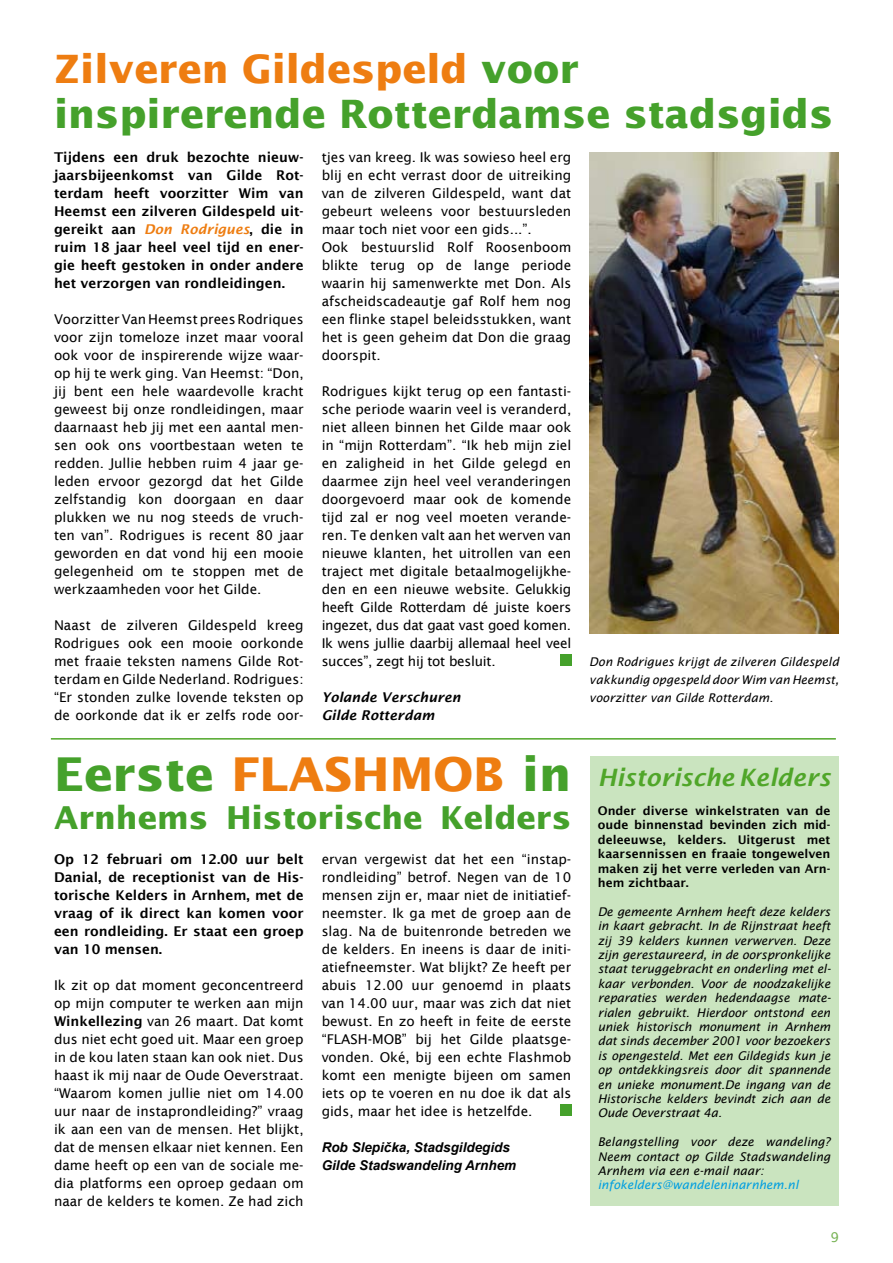
<style>
.page{position:relative;width:893px;height:1263px;background:#fff}
.page>*{position:absolute;margin:0;border:0;box-sizing:border-box;transform-origin:0 0}
.t1{font:700 46.5px "Lucida Sans";color:#45a12b}
.t2{font:700 39px/45px "Lucida Sans";color:#45a12b}
.t3{font:700 31.5px "Lucida Sans";color:#45a12b}
.t4{font:italic 600 24px "Lucida Sans";color:#50a629}
.t5{font:13.5px/18px "Lucida Sans";color:#000;text-align:justify}
.t6{font:600 13.5px/18px "Lucida Sans";color:#000;text-align:justify}
.t7{font:italic 700 13.5px/18px "Arial";color:#000}
.t8{font:italic 600 13.5px/18px "Lucida Sans";color:#000}
.t9{font:italic 12px/14.4px "Lucida Sans";color:#000;text-align:justify}
.t10{font:600 12px/14.4px "Lucida Sans";color:#000;text-align:justify}
.t11{font:italic 12px "Lucida Sans";color:#009ee0}
.s1{color:#ee7d11}
.s2{font-style:italic;color:#ee7d11}
.s3{font-weight:600}
</style>
<div class="page">
<div style="left:590px;top:756px;width:248px;height:449px;background:#cae4bf"></div>
<img style="left:589px;top:152px;width:250px;height:481px">
<hr style="left:51px;top:738px;width:785px;height:2px;background:#50a629">
<div style="left:560px;top:654px;width:11px;height:12px;background:#45a12b"></div>
<div style="left:560px;top:1104px;width:11px;height:12px;background:#45a12b"></div>
<h2 class="t2" style="left:54px;top:48px;width:781px"><span class="s1">Zilveren Gildespeld</span> voor inspirerende Rotterdamse stadsgids</h2>
<p class="t6" style="left:54px;top:148px;width:251px">Tijdens een druk bezochte nieuw&shy;jaarsbijeenkomst van Gilde Rot&shy;terdam heeft voorzitter Wim van Heemst een zilveren Gildespeld uit&shy;gereikt aan <span class="s2">Don Rodrigues</span>, die in ruim 18 jaar heel veel tijd en ener&shy;gie heeft gestoken in onder andere het verzorgen van rondleidingen.</p>
<p class="t5" style="left:54px;top:310px;width:251px">Voorzitter Van Heemst prees Rodriques voor zijn tomeloze inzet maar vooral ook voor de inspirerende wijze waar&shy;op hij te werk ging. Van Heemst: “Don, jij bent een hele waardevolle kracht geweest bij onze rondleidingen, maar daarnaast heb jij met een aantal men&shy;sen ook ons voortbestaan weten te redden. Jullie hebben ruim 4 jaar ge&shy;leden ervoor gezorgd dat het Gilde zelfstandig kon doorgaan en daar plukken we nu nog steeds de vruch&shy;ten van”. Rodrigues is recent 80 jaar geworden en dat vond hij een mooie gelegenheid om te stoppen met de werkzaamheden voor het Gilde.</p>
<p class="t5" style="left:54px;top:616px;width:251px">Naast de zilveren Gildespeld kreeg Rodrigues ook een mooie oorkonde met fraaie teksten namens Gilde Rot&shy;terdam en Gilde Nederland. Rodrigues: “Er stonden zulke lovende teksten op de oorkonde dat ik er zelfs rode oor-</p>
<p class="t5" style="left:322px;top:148px;width:251px;text-align:left">tjes van kreeg. Ik was sowieso heel erg blij en echt verrast door de uitreiking van de zilveren Gildespeld, want dat gebeurt weleens voor bestuursleden maar toch niet voor een gids...”.<br>Ook bestuurslid Rolf Roosenboom blikte terug op de lange periode waarin hij samenwerkte met Don. Als afscheidscadeautje gaf Rolf hem nog een flinke stapel beleidsstukken, want het is geen geheim dat Don die graag doorspit.</p>
<p class="t5" style="left:322px;top:382px;width:251px">Rodrigues kijkt terug op een fantasti&shy;sche periode waarin veel is veranderd, niet alleen binnen het Gilde maar ook in “mijn Rotterdam”. “Ik heb mijn ziel en zaligheid in het Gilde gelegd en daarmee zijn heel veel veranderingen doorgevoerd maar ook de komende tijd zal er nog veel moeten verande&shy;ren. Te denken valt aan het werven van nieuwe klanten, het uitrollen van een traject met digitale betaalmogelijkhe&shy;den en een nieuwe website. Gelukkig heeft Gilde Rotterdam dé juiste koers ingezet, dus dat gaat vast goed komen.<br>Ik wens jullie daarbij allemaal heel veel succes”, zegt hij tot besluit.</p>
<p class="t8" style="left:322px;top:688px;width:140px">Yolande Verschuren<br>Gilde Rotterdam</p>
<p class="t9" style="left:589px;top:653px;width:251px;line-height:18px">Don Rodrigues krijgt de zilveren Gildespeld vakkundig opgespeld door Wim van Heemst, voorzitter van Gilde Rotterdam.</p>
<h1 class="t1" style="left:54px;top:748px;width:519px">Eerste <span class="s1">FLASHMOB</span> in</h1>
<h3 class="t3" style="left:54px;top:800px;width:519px">Arnhems Historische Kelders</h3>
<p class="t6" style="left:54px;top:850px;width:251px">Op 12 februari om 12.00 uur belt Danial, de receptionist van de His&shy;torische Kelders in Arnhem, met de vraag of ik direct kan komen voor een rondleiding. Er staat een groep van 10 mensen.</p>
<p class="t5" style="left:54px;top:976px;width:251px">Ik zit op dat moment geconcentreerd op mijn computer te werken aan mijn <span class="s3">Winkellezing</span> van 2 6 maart. Dat komt dus niet echt goed uit. Maar een groep in de kou laten staan kan ook niet. Dus haast ik mij naar de Oude Oeverstraat. “Waarom komen jullie niet om 1 4.00 uur naar de instaprondleiding?” vraag ik aan een van de mensen. Het blijkt, dat de mensen elkaar niet kennen. Een dame heeft op een van de sociale me&shy;dia platforms een oproep gedaan om naar de kelders te komen. Ze had zich</p>
<p class="t5" style="left:322px;top:850px;width:251px">ervan vergewist dat het een “instap&shy;rondleiding” betrof. Negen van de 1 0 mensen zijn er, maar niet de initiatief&shy;neemster. Ik ga met de groep aan de slag. Na de buitenronde betreden we de kelders. En ineens is daar de initi&shy;atiefneemster. Wat blijkt? Ze heeft per abuis 12 .00 uur genoemd in plaats van 1 4.00 uur, maar was zich dat niet bewust. En zo heeft in feite de eerste “FLASH-MOB” bij het Gilde plaatsge&shy;vonden. Oké, bij een echte Flashmob komt een menigte bijeen om samen iets op te voeren en nu doe ik dat als gids, maar het idee is hetzelfde.</p>
<p class="t7" style="left:322px;top:1139px;width:196px">Rob Slepička, Stadsgildegids<br>Gilde Stadswandeling Arnhem</p>
<h3 class="t4" style="left:598px;top:764px;width:234px">Historische Kelders</h3>
<p class="t10" style="left:598px;top:803px;width:234px">Onder diverse winkelstraten van de oude binnenstad bevinden zich mid&shy;deleeuwse, kelders. Uitgerust met kaarsennissen en fraaie tongewelven maken zij het verre verleden van Arn&shy;hem zichtbaar.</p>
<p class="t9" style="left:598px;top:904px;width:234px">De gemeente Arnhem heeft deze kelders in kaart gebracht. In de Rijnstraat heeft zij 39 kelders kunnen verwerven. Deze zijn gerestaureerd, in de oorspronkelijke staat teruggebracht en onderling met el&shy;kaar verbonden. Voor de noodzakelijke reparaties werden hedendaagse mate&shy;rialen gebruikt. Hierdoor ontstond een uniek historisch monument in Arnhem dat sinds december 2001 voor bezoekers is opengesteld. Met een Gildegids kun je op ontdekkingsreis door dit spannende en unieke monument.De ingang van de Historische kelders bevindt zich aan de Oude Oeverstraat 4a.</p>
<p class="t9" style="left:598px;top:1135px;width:234px">Belangstelling voor deze wandeling?<br>Neem contact op Gilde Stadswandeling Arnhem via een e-mail naar:</p>
<p class="t11" style="left:598px;top:1178px;width:202px">infokelders@wandeleninarnhem.nl</p>
</div>
